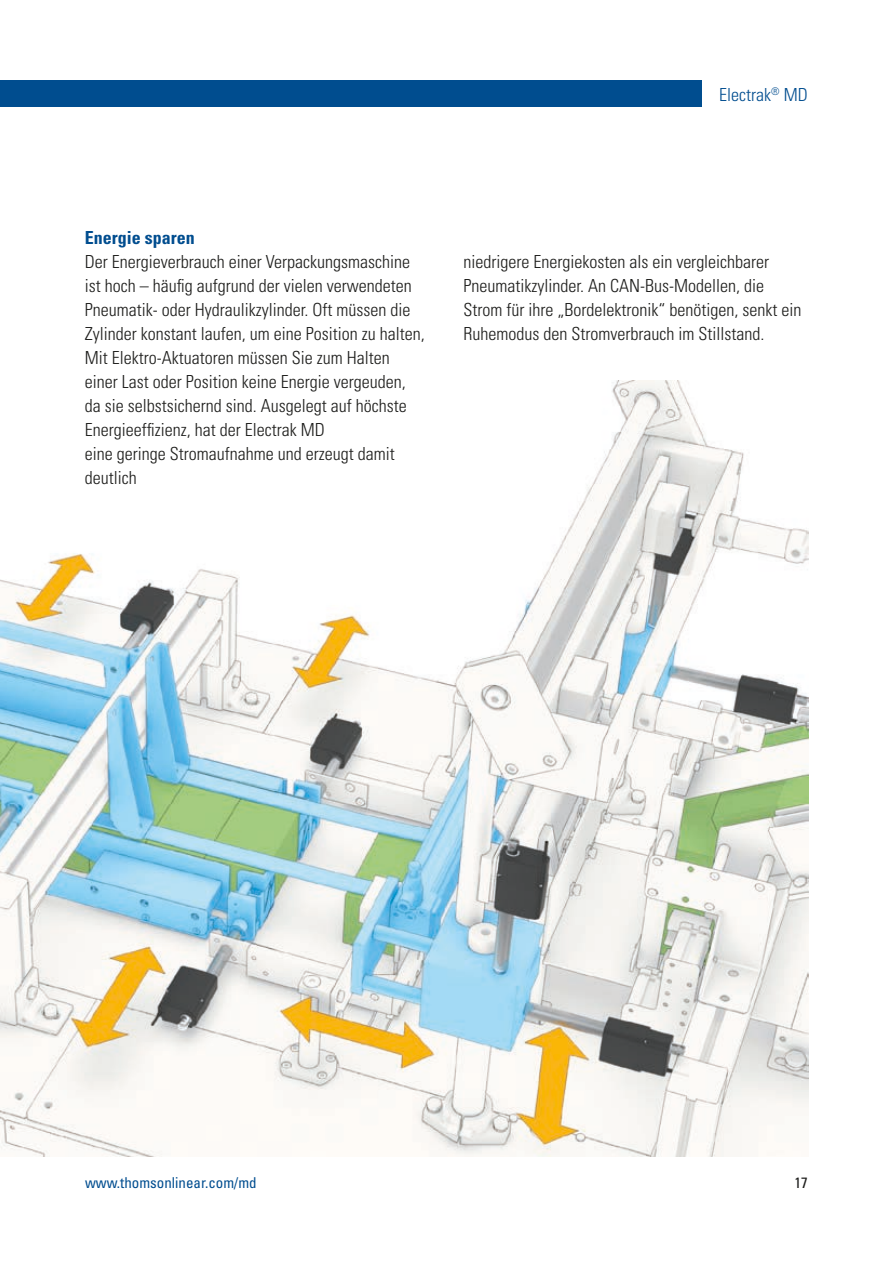
<style>
.page{position:relative;width:893px;height:1263px;background:#fff}
.page>*{position:absolute;margin:0;border:0;box-sizing:border-box;transform-origin:0 0}
.t1{font:300 condensed 18px/24px "Univers";color:#1d1d1b}
.t2{font:700 condensed 18px "Univers";color:#004d8f}
.t3{font:300 condensed 18px "Univers";color:#004d8f}
.t4{font:condensed 15px "Univers LT Std";color:#004d8f}
.t5{font:condensed 15px "Univers LT Std";color:#1d1d1b}
</style>
<div class="page">
<div style="left:0;top:80px;width:701px;height:27px;background:#004d8f"></div>
<img style="left:0;top:380px;width:809px;height:776px">
<p class="t3" style="left:719px;top:83px;width:90px">Electrak<sup>®</sup> MD</p>
<p class="t2" style="left:85px;top:227px;width:111px">Energie sparen</p>
<p class="t1" style="left:85px;top:250px;width:341px">Der Energieverbrauch einer Verpackungsmaschine ist hoch – häufig aufgrund der vielen verwendeten Pneumatik- oder Hydraulikzylinder. Oft müssen die Zylinder konstant laufen, um eine Position zu halten, Mit Elektro-Aktuatoren müssen Sie zum Halten einer Last oder Position keine Energie vergeuden, da sie selbstsichernd sind. Ausgelegt auf höchste Energieeffizienz, hat der Electrak MD<br>eine geringe Stromaufnahme und erzeugt damit deutlich</p>
<p class="t1" style="left:463px;top:250px;width:339px">niedrigere Energiekosten als ein vergleichbarer Pneumatikzylinder. An CAN-Bus-Modellen, die Strom für ihre „Bordelektronik“ benötigen, senkt ein Ruhemodus den Stromverbrauch im Stillstand.</p>
<p class="t4" style="left:85px;top:1173px;width:173px">www.thomsonlinear.com/md</p>
<p class="t5" style="left:795px;top:1173px;width:15px">17</p>
</div>
